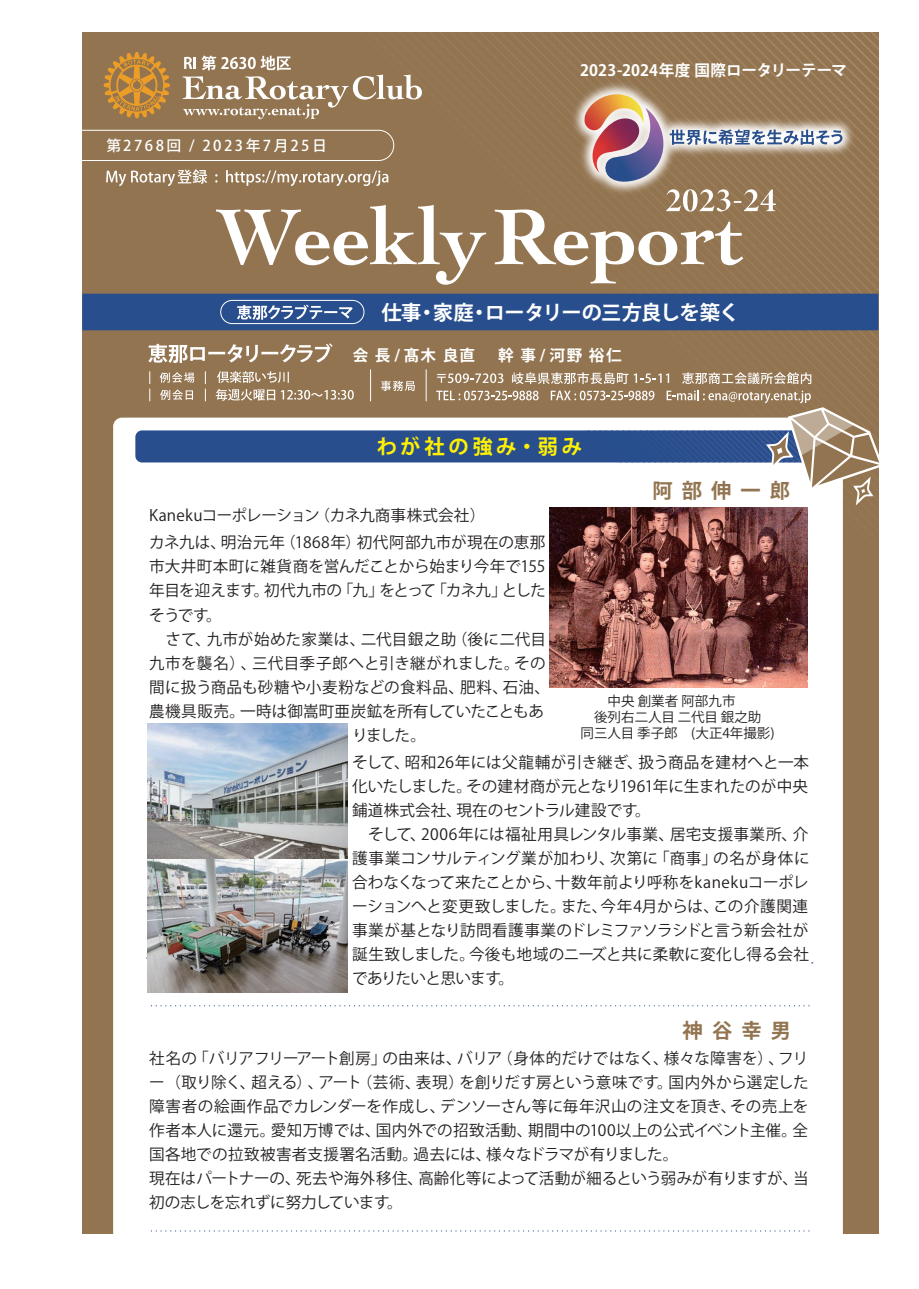
<style>
.page{position:relative;width:919px;height:1289px;background:#fff}
.page>*{position:absolute;margin:0;border:0;box-sizing:border-box;transform-origin:0 0}
.t1{font:700 20.25px "Koz Go Pr 6 N";letter-spacing:-.03em;color:#fff}
.t2{font:700 20.25px "Koz Go Pr 6 N";letter-spacing:.45em;color:#927450}
.t3{font:700 20.25px "Koz Go Pr 6 N";letter-spacing:.18em;color:#fff101}
.t4{font:15.6px/24px "Koz Go Pr 6 N";color:#231f20}
.t5{font:700 15.6px "Koz Go Pr 6 N";letter-spacing:.015em;color:#fff}
.t6{font:15.6px "Koz Go Pr 6 N";letter-spacing:-.045em;color:#231f20}
.t7{font:500 14.85px "Koz Go Pr 6 N";letter-spacing:.17em;color:#fff}
.t8{font:13.5px/16.2px "Koz Go Pr 6 N";color:#231f20}
</style>
<div class="page">
<div style="left:82px;top:32px;width:796px;height:1201px;background:#927450"></div>
<svg style="left:258px;top:32px;width:620px;height:627px"></svg>
<div style="left:113px;top:417px;width:729px;height:850px;background:#fff;border-radius:9px"></div>
<div style="left:135px;top:430px;width:692px;height:32px;background:#284e8d;border-radius:7px"></div>
<svg style="left:104px;top:52px;width:66px;height:66px"></svg>
<svg style="left:183px;top:56px;width:239px;height:63px"></svg>
<svg style="left:82px;top:129px;width:312px;height:32px"></svg>
<svg style="left:106px;top:169px;width:101px;height:17px"></svg>
<svg style="left:226px;top:170px;width:162px;height:16px"></svg>
<svg style="left:216px;top:205px;width:270px;height:80px"></svg>
<svg style="left:148px;top:343px;width:184px;height:20px"></svg>
<svg style="left:217px;top:371px;width:72px;height:12px"></svg>
<svg style="left:160px;top:372px;width:34px;height:11px"></svg>
<svg style="left:216px;top:389px;width:59px;height:11px"></svg>
<svg style="left:281px;top:390px;width:73px;height:9px"></svg>
<svg style="left:437px;top:373px;width:66px;height:10px"></svg>
<svg style="left:512px;top:372px;width:157px;height:12px"></svg>
<svg style="left:682px;top:372px;width:129px;height:12px"></svg>
<svg style="left:436px;top:390px;width:102px;height:10px"></svg>
<svg style="left:160px;top:389px;width:33px;height:11px"></svg>
<svg style="left:381px;top:381px;width:34px;height:10px"></svg>
<svg style="left:205px;top:371px;width:1px;height:30px"></svg>
<svg style="left:149px;top:371px;width:1px;height:30px"></svg>
<hr style="left:426px;top:370px;width:1px;height:31px;background:#fff">
<hr style="left:370px;top:370px;width:1px;height:31px;background:#fff">
<svg style="left:550px;top:390px;width:330px;height:121px"></svg>
<div style="left:82px;top:293px;width:796px;height:37px;background:#284e8d"></div>
<svg style="left:237px;top:304px;width:116px;height:16px"></svg>
<div style="left:220px;top:300px;width:144px;height:24px;border:1px solid #fff;border-radius:12px"></div>
<img style="left:522px;top:33px;width:183px;height:156px">
<img style="left:528px;top:38px;width:351px;height:200px">
<svg style="left:584px;top:94px;width:258px;height:88px"></svg>
<svg style="left:495px;top:189px;width:280px;height:94px"></svg>
<svg style="left:151px;top:1005px;width:658px;height:1px"></svg>
<img style="left:148px;top:723px;width:199px;height:269px">
<img style="left:550px;top:508px;width:257px;height:180px">
<svg style="left:151px;top:1230px;width:658px;height:1px"></svg>
<p class="t7" style="left:106px;top:137px;width:222px">第2768回 / 2023年7月25日</p>
<p class="t5" style="left:580px;top:62px;width:268px">2023-2024年度 国際ロータリーテーマ</p>
<p class="t1" style="left:381px;top:301px;width:359px">仕事・家庭・ロータリーの三方良しを築く</p>
<p class="t5" style="left:352px;top:346px;width:124px">会長/髙木 良直</p>
<p class="t5" style="left:498px;top:346px;width:125px">幹事/河野 裕仁</p>
<p class="t3" style="left:377px;top:435px;width:207px">わが社の強み・弱み</p>
<p class="t2" style="left:652px;top:479px;width:169px">阿部伸一郎　</p>
<p class="t4" style="left:149px;top:502px;width:398px;line-height:27px">Kanekuコーポレーション（カネ九商事株式会社）<br>カネ九は、明治元年（1868年）初代阿部九市が現在の恵那</p>
<p class="t4" style="left:149px;top:555px;width:398px">市大井町本町に雑貨商を営んだことから始まり今年で155</p>
<p class="t6" style="left:149px;top:582px;width:398px">年目を迎えます。初代九市の「九」をとって「カネ九」とした</p>
<p class="t4" style="left:149px;top:603px;width:74px">そうです。</p>
<p class="t4" style="left:149px;top:627px;width:398px">　さて、九市が始めた家業は、二代目銀之助（後に二代目</p>
<p class="t4" style="left:149px;top:651px;width:398px">九市を襲名）、三代目季子郎へと引き継がれました。その</p>
<p class="t4" style="left:149px;top:675px;width:402px">間に扱う商品も砂糖や小麦粉などの食料品、肥料、石油、</p>
<p class="t4" style="left:149px;top:699px;width:396px">農機具販売。一時は御嵩町亜炭鉱を所有していたこともあ</p>
<p class="t4" style="left:352px;top:723px;width:75px">りました。</p>
<p class="t4" style="left:352px;top:750px;width:459px">そして、昭和26年には父龍輔が引き継ぎ、扱う商品を建材へと一本化いたしました。その建材商が元となり1961年に生まれたのが中央鋪道株式会社、現在のセントラル建設です。<br>　そして、2006年には福祉用具レンタル事業、居宅支援事業所、介護事業コンサルティング業が加わり、次第に「商事」の名が身体に合わなくなって来たことから、十数年前より呼称をkanekuコーポレーションへと変更致しました。また、今年4月からは、この介護関連事業が基となり訪問看護事業のドレミファソラシドと言う新会社が誕生致しました。今後も地域のニーズと共に柔軟に変化し得る会社でありたいと思います。</p>
<p class="t8" style="left:580px;top:693px;width:195px">　　中央 創業者 阿部九市<br>　後列右二人目 二代目 銀之助同三人目 季子郎　(大正4年撮影)</p>
<p class="t2" style="left:682px;top:1019px;width:110px">神谷幸男</p>
<p class="t4" style="left:149px;top:1046px;width:661px">社名の「バリアフリーアート創房」の由来は、バリア（身体的だけではなく、様々な障害を）、フリー（取り除く、超える）、アート（芸術、表現）を創りだす房という意味です。国内外から選定した障害者の絵画作品でカレンダーを作成し、デンソーさん等に毎年沢山の注文を頂き、その売上を作者本人に還元。愛知万博では、国内外での招致活動、期間中の100以上の公式イベント主催。全国各地での拉致被害者支援署名活動。過去には、様々なドラマが有りました。<br>現在はパートナーの、死去や海外移住、高齢化等によって活動が細るという弱みが有りますが、当初の志しを忘れずに努力しています。</p>
</div>
